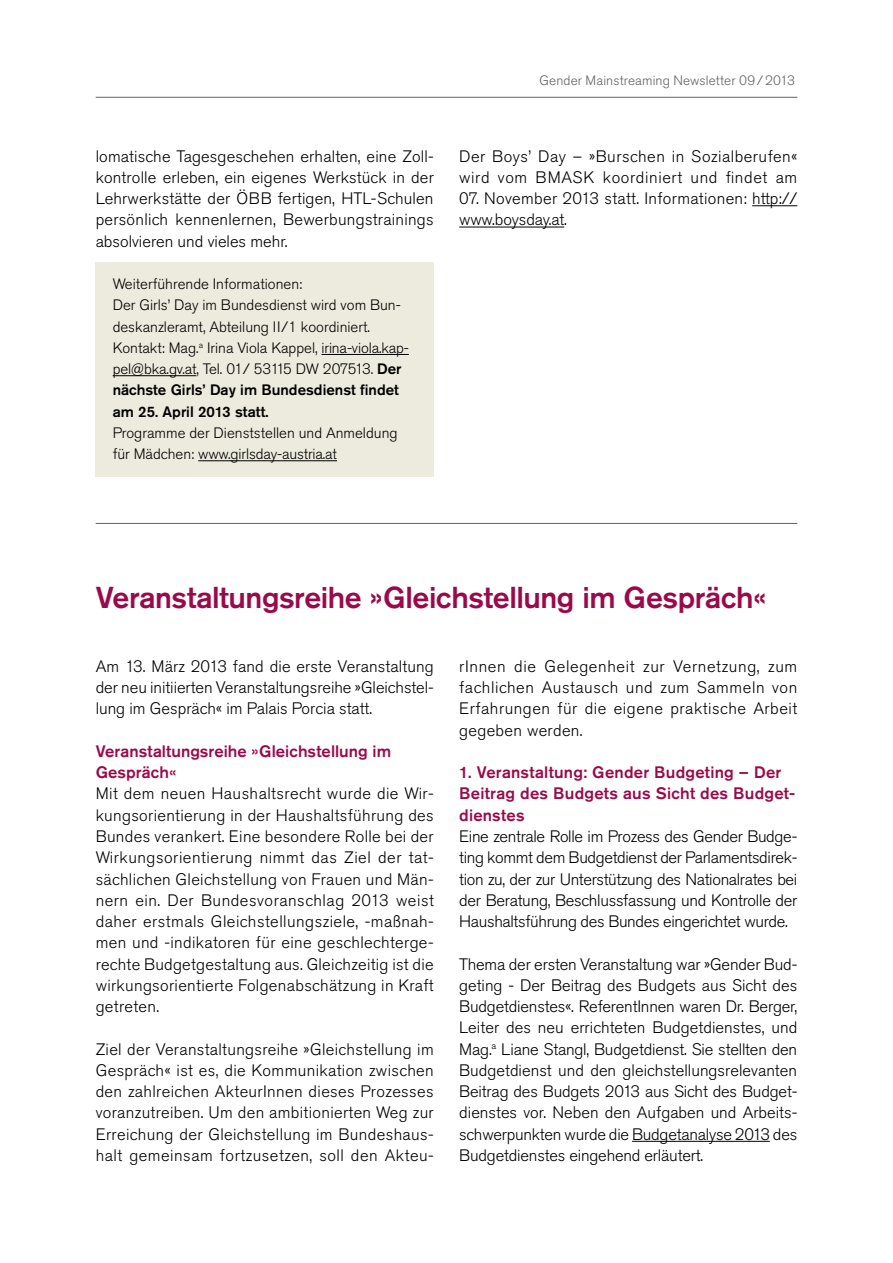
<style>
.page{position:relative;width:893px;height:1263px;background:#fff}
.page>*{position:absolute;margin:0;border:0;box-sizing:border-box;transform-origin:0 0}
.NL___Headline_1{font:500 30px "Akzidenz Grotesk Pro";letter-spacing:-.015em;color:#9a0a4a}
.NL_-_Lauftext{font:300 16.5px/21.3px "Akzidenz Grotesk Pro";letter-spacing:.02em;color:#000;text-align:justify}
.NL_-_Headline_3{font:500 16.5px/21.3px "Akzidenz Grotesk Pro";letter-spacing:.01em;color:#9a0a4a}
.NL_-_Box{font:300 15px/21.3px "Akzidenz Grotesk Pro";color:#000}
.t1{font:300 13.5px "Akzidenz Grotesk Pro";letter-spacing:.01em;color:#636362}
.s1{font-weight:500}
</style>
<div class="page">
<hr style="left:96px;top:97px;width:701px;height:1px;background:#636362">
<div style="left:96px;top:262px;width:338px;height:48px;background:#edebdd"></div>
<div style="left:96px;top:310px;width:338px;height:22px;background:#edebdd"></div>
<div style="left:96px;top:332px;width:338px;height:21px;background:#edebdd"></div>
<div style="left:96px;top:353px;width:338px;height:21px;background:#edebdd"></div>
<hr style="left:321px;top:354px;width:88px;height:1px;background:#000">
<div style="left:96px;top:374px;width:338px;height:21px;background:#edebdd"></div>
<hr style="left:113px;top:375px;width:83px;height:1px;background:#000">
<div style="left:96px;top:395px;width:338px;height:22px;background:#edebdd"></div>
<div style="left:96px;top:417px;width:338px;height:21px;background:#edebdd"></div>
<div style="left:96px;top:438px;width:338px;height:38px;background:#edebdd"></div>
<hr style="left:198px;top:460px;width:139px;height:1px;background:#000">
<hr style="left:752px;top:205px;width:45px;height:1px;background:#000">
<hr style="left:459px;top:227px;width:105px;height:1px;background:#000">
<hr style="left:632px;top:1141px;width:138px;height:1px;background:#000">
<hr style="left:96px;top:523px;width:701px;height:1px;background:#636362">
<p class="NL_-_Lauftext" style="left:96px;top:145px;width:340px">lomatische Tagesgeschehen erhalten, eine Zoll&shy;kontrolle erleben, ein eigenes Werkstück in der Lehrwerkstätte der ÖBB fertigen, HTL-Schulen persönlich kennenlernen, Bewerbungstrainings absolvieren und vieles mehr.</p>
<p class="NL_-_Box" style="left:113px;top:273px;width:298px">Weiterführende Informationen:<br>Der Girls’ Day im Bundesdienst wird vom Bun&shy;deskanzleramt, Abteilung II/1 koordiniert.<br>Kontakt: Mag.<sup>a</sup> Irina Viola Kappel, irina-viola.kap&shy;pel@bka.gv.at, Tel. 01/ 53115 DW 207513. <span class="s1">Der nächste Girls’ Day im Bundesdienst findet am 25. April 2013 statt.<br></span>Programme der Dienststellen und Anmeldung für Mädchen: www.girlsday-austria.at</p>
<p class="t1" style="left:540px;top:72px;width:257px">Gender Mainstreaming Newsletter 09/2013</p>
<p class="NL_-_Lauftext" style="left:459px;top:145px;width:340px">Der Boys’ Day – »Burschen in Sozialberufen« wird vom BMASK koordiniert und findet am</p>
<p class="NL_-_Lauftext" style="left:459px;top:188px;width:340px">07. November 2013 statt. Informationen: http:// www.boysday.at.</p>
<h1 class="NL___Headline_1" style="left:96px;top:578px;width:672px">Veranstaltungsreihe »Gleichstellung im Gespräch«</h1>
<p class="NL_-_Lauftext" style="left:96px;top:655px;width:340px">Am 13. März 2013 fand die erste Veranstaltung der neu initiierten Veranstaltungsreihe »Gleichstel&shy;lung im Gespräch« im Palais Porcia statt.</p>
<h3 class="NL_-_Headline_3" style="left:96px;top:740px;width:297px">Veranstaltungsreihe »Gleichstellung im<br>Gespräch«</h3>
<p class="NL_-_Lauftext" style="left:96px;top:783px;width:340px">Mit dem neuen Haushaltsrecht wurde die Wir&shy;kungsorientierung in der Haushaltsführung des Bundes verankert. Eine besondere Rolle bei der Wirkungsorientierung nimmt das Ziel der tat&shy;sächlichen Gleichstellung von Frauen und Män&shy;nern ein. Der Bundesvoranschlag 2013 weist daher erstmals Gleichstellungsziele, -maßnah&shy;men und -indikatoren für eine geschlechterge&shy;rechte Budgetgestaltung aus. Gleichzeitig ist die wirkungsorientierte Folgenabschätzung in Kraft getreten.</p>
<p class="NL_-_Lauftext" style="left:96px;top:1038px;width:340px">Ziel der Veranstaltungsreihe »Gleichstellung im Gespräch« ist es, die Kommunikation zwischen den zahlreichen AkteurInnen dieses Prozesses voranzutreiben. Um den ambitionierten Weg zur Erreichung der Gleichstellung im Bundeshaus&shy;halt gemeinsam fortzusetzen, soll den Akteu-</p>
<p class="NL_-_Lauftext" style="left:459px;top:655px;width:340px">rInnen die Gelegenheit zur Vernetzung, zum fachlichen Austausch und zum Sammeln von Erfahrungen für die eigene praktische Arbeit gegeben werden.</p>
<h3 class="NL_-_Headline_3" style="left:459px;top:761px;width:337px">1. Veranstaltung: Gender Budgeting – Der<br>Beitrag des Budgets aus Sicht des Budget&shy;dienstes</h3>
<p class="NL_-_Lauftext" style="left:459px;top:825px;width:340px">Eine zentrale Rolle im Prozess des Gender Budge&shy;ting kommt dem Budgetdienst der Parlamentsdirek&shy;tion zu, der zur Unterstützung des Nationalrates bei der Beratung, Beschlussfassung und Kontrolle der Haushaltsführung des Bundes eingerichtet wurde.</p>
<p class="NL_-_Lauftext" style="left:459px;top:953px;width:340px">Thema der ersten Veranstaltung war »Gender Bud&shy;geting - Der Beitrag des Budgets aus Sicht des Budgetdienstes«. ReferentInnen waren Dr. Berger, Leiter des neu errichteten Budgetdienstes, und Mag.<sup>a</sup> Liane Stangl, Budgetdienst. Sie stellten den Budgetdienst und den gleichstellungsrelevanten Beitrag des Budgets 2013 aus Sicht des Budget&shy;dienstes vor. Neben den Aufgaben und Arbeits&shy;schwerpunkten wurde die Budgetanalyse 2013 des Budgetdienstes eingehend erläutert.</p>
</div>
